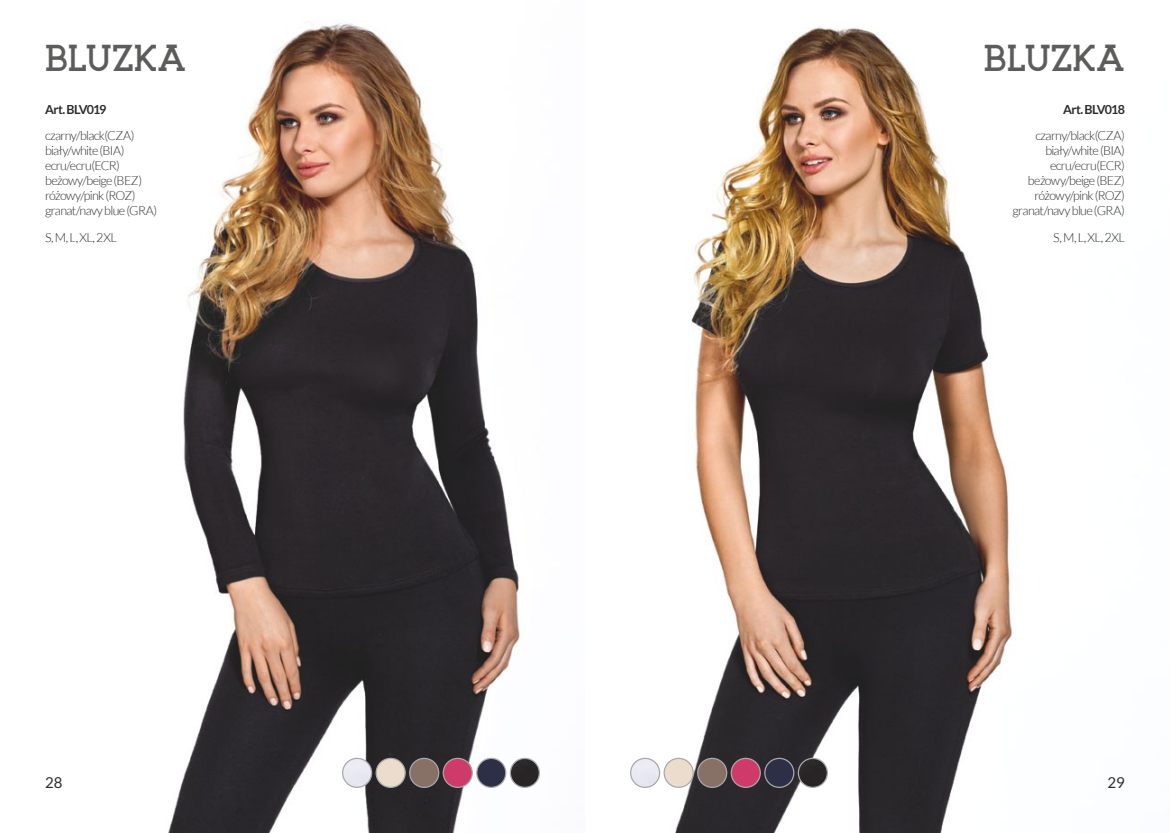
<style>
.page{position:relative;width:1170px;height:833px;background:#fff}
.page>*{position:absolute;margin:0;border:0;box-sizing:border-box;transform-origin:0 0}
.t1{font:35px "Arctic";color:#5c5c5b}
.t2{font:15px "Lato";color:#2b2b2a}
.t3{font:300 12.5px/15px "Lato";letter-spacing:-.055em;color:#2b2b2a;text-align:right}
.t4{font:700 12.5px "Lato";letter-spacing:-.065em;color:#2b2b2a}
</style>
<div class="page">
<img style="left:168px;top:23px;width:845px;height:810px">
<img style="left:798px;top:758px;width:29px;height:29px;border-radius:14px">
<div style="left:797px;top:757px;width:30px;height:31px;border:1px solid #a9a9a9;border-radius:50%"></div>
<img style="left:664px;top:758px;width:29px;height:29px;border-radius:14px">
<div style="left:663px;top:757px;width:30px;height:31px;border:1px solid #a9a9a9;border-radius:50%"></div>
<img style="left:764px;top:758px;width:29px;height:29px;border-radius:14px">
<div style="left:764px;top:757px;width:30px;height:31px;border:1px solid #a9a9a9;border-radius:50%"></div>
<img style="left:697px;top:758px;width:29px;height:29px;border-radius:14px">
<div style="left:697px;top:757px;width:30px;height:31px;border:1px solid #a9a9a9;border-radius:50%"></div>
<img style="left:630px;top:758px;width:29px;height:29px;border-radius:14px">
<div style="left:630px;top:757px;width:30px;height:31px;border:1px solid #a9a9a9;border-radius:50%"></div>
<img style="left:731px;top:758px;width:29px;height:29px;border-radius:14px">
<div style="left:730px;top:757px;width:30px;height:31px;border:1px solid #a9a9a9;border-radius:50%"></div>
<img style="left:510px;top:758px;width:29px;height:29px;border-radius:14px">
<div style="left:509px;top:757px;width:31px;height:31px;border:1px solid #a9a9a9;border-radius:50%"></div>
<img style="left:376px;top:758px;width:29px;height:29px;border-radius:14px">
<div style="left:375px;top:757px;width:31px;height:31px;border:1px solid #a9a9a9;border-radius:50%"></div>
<img style="left:477px;top:758px;width:28px;height:29px;border-radius:14px">
<div style="left:476px;top:757px;width:30px;height:31px;border:1px solid #a9a9a9;border-radius:50%"></div>
<img style="left:409px;top:758px;width:29px;height:29px;border-radius:14px">
<div style="left:409px;top:757px;width:30px;height:31px;border:1px solid #a9a9a9;border-radius:50%"></div>
<img style="left:342px;top:758px;width:29px;height:29px;border-radius:14px">
<div style="left:342px;top:757px;width:30px;height:31px;border:1px solid #a9a9a9;border-radius:50%"></div>
<img style="left:443px;top:758px;width:29px;height:29px;border-radius:14px">
<div style="left:442px;top:757px;width:31px;height:31px;border:1px solid #a9a9a9;border-radius:50%"></div>
<h1 class="t1" style="left:45px;top:39px;width:142px">BLUZKA</h1>
<p class="t4" style="left:45px;top:102px;width:63px">Art. BLV019</p>
<h1 class="t1" style="left:983px;top:39px;width:142px">BLUZKA</h1>
<p class="t4" style="left:1062px;top:102px;width:63px">Art. BLV018</p>
<p class="t3" style="left:45px;top:128px;width:114px;text-align:left">czarny/black(CZA) biały/white (BIA) ecru/ecru(ECR) beżowy/beige (BEZ) różowy/pink (ROZ) granat/navy blue (GRA)</p>
<p class="t3" style="left:45px;top:230px;width:73px">S, M, L, XL, 2XL</p>
<p class="t3" style="left:1053px;top:230px;width:73px">S, M, L, XL, 2XL</p>
<p class="t3" style="left:1012px;top:128px;width:114px">czarny/black(CZA) biały/white (BIA) ecru/ecru(ECR) beżowy/beige (BEZ) różowy/pink (ROZ) granat/navy blue (GRA)</p>
<p class="t2" style="left:45px;top:774px;width:19px">28</p>
<p class="t2" style="left:1107px;top:774px;width:19px">29</p>
</div>
